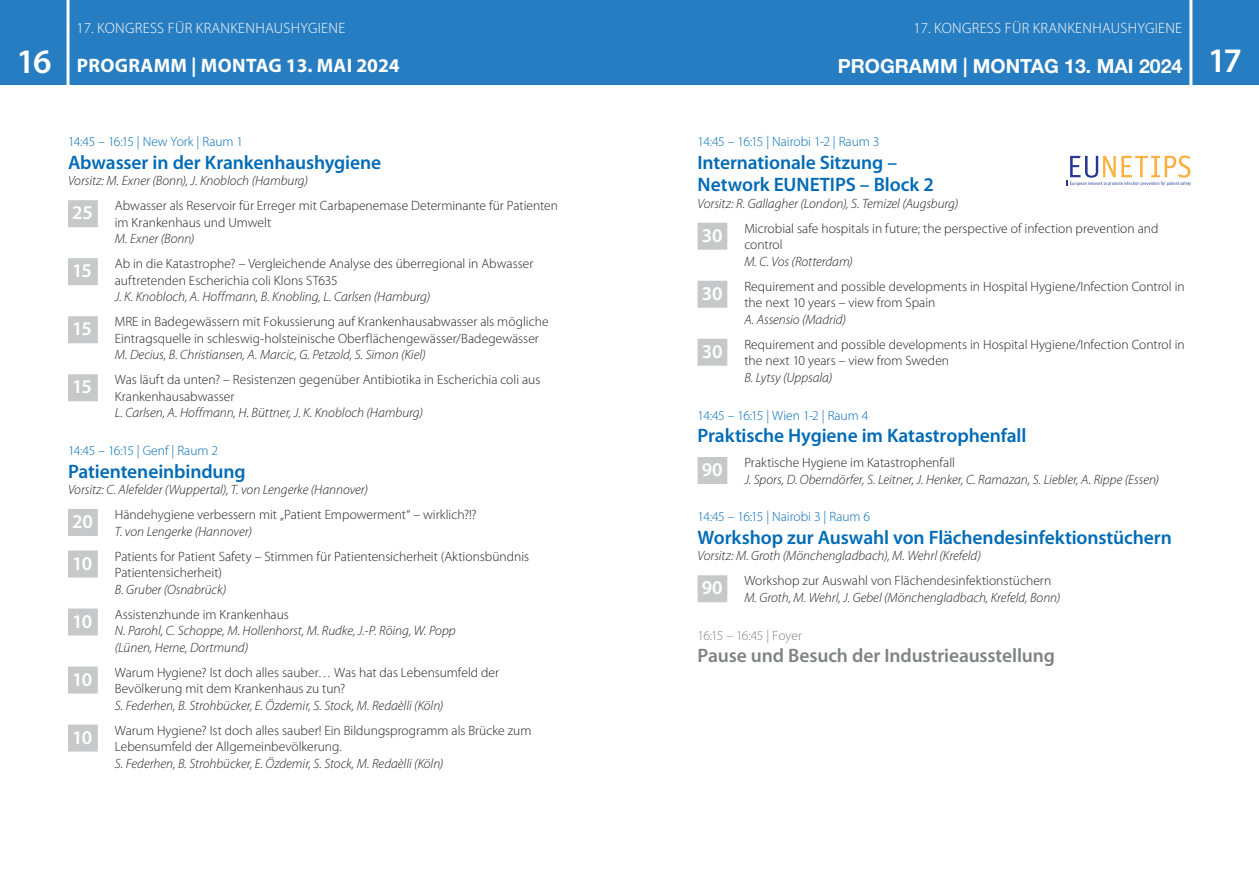
<style>
.page{position:relative;width:1259px;height:893px;background:#fff}
.page>*{position:absolute;margin:0;border:0;box-sizing:border-box;transform-origin:0 0}
.t1{font:600 34.5px "Myriad Pro";color:#fff}
.Programm_Thema{font:600 19.5px/22.5px "Myriad Pro";letter-spacing:-.005em;color:#006bb6}
.Pause{font:600 19.5px "Myriad Pro";letter-spacing:-.005em;color:#808285}
.Vortrag{font:600 19.5px "Myriad Pro";letter-spacing:-.03em;color:#fff}
.t2{font:700 19.5px "Myriad Pro";letter-spacing:.02em;color:#fff}
.t3{font:700 19.5px "Helvetica Neue LT Std";color:#fff}
.t4{font:300 15px "Myriad Pro";letter-spacing:.02em;color:#fff}
.Vortrag-2{font:300 13.5px/16.5px "Myriad Pro";color:#231f20}
.Referent{font:italic 300 13.5px/16.5px "Myriad Pro";color:#231f20}
.Vorsitz{font:italic 300 13.5px "Myriad Pro";color:#231f20}
.Programm_Uhr{font:300 13.5px "Myriad Pro";color:#006bb6}
.Pause-wann-wo{font:300 13.5px "Myriad Pro";letter-spacing:-.02em;color:#808285}
</style>
<div class="page">
<div style="left:0;top:0;width:629px;height:85px;background:#277dc1"></div>
<div style="left:629px;top:0;width:630px;height:85px;background:#277dc1"></div>
<div style="left:68px;top:200px;width:30px;height:27px;background:#c7c8ca"></div>
<div style="left:68px;top:258px;width:30px;height:27px;background:#c7c8ca"></div>
<div style="left:68px;top:316px;width:30px;height:27px;background:#c7c8ca"></div>
<div style="left:68px;top:374px;width:30px;height:27px;background:#c7c8ca"></div>
<div style="left:68px;top:509px;width:30px;height:27px;background:#c7c8ca"></div>
<div style="left:68px;top:550px;width:30px;height:27px;background:#c7c8ca"></div>
<div style="left:68px;top:608px;width:30px;height:27px;background:#c7c8ca"></div>
<div style="left:68px;top:666px;width:30px;height:27px;background:#c7c8ca"></div>
<div style="left:68px;top:724px;width:30px;height:27px;background:#c7c8ca"></div>
<div style="left:697px;top:223px;width:30px;height:27px;background:#c7c8ca"></div>
<div style="left:697px;top:281px;width:30px;height:27px;background:#c7c8ca"></div>
<div style="left:697px;top:339px;width:30px;height:27px;background:#c7c8ca"></div>
<div style="left:697px;top:457px;width:30px;height:27px;background:#c7c8ca"></div>
<div style="left:697px;top:575px;width:30px;height:27px;background:#c7c8ca"></div>
<svg style="left:1066px;top:155px;width:125px;height:31px"></svg>
<hr style="left:67px;top:0;width:3px;height:106px;background:#fff">
<hr style="left:1189px;top:0;width:3px;height:106px;background:#fff">
<p class="t4" style="left:77px;top:19px;width:270px">17. KONGRESS FÜR KRANKENHAUSHYGIENE</p>
<p class="t4" style="left:913px;top:18px;width:270px">17. KONGRESS FÜR KRANKENHAUSHYGIENE</p>
<h1 class="t1" style="left:17px;top:39px;width:36px">16</h1>
<h1 class="t1" style="left:1208px;top:39px;width:35px">17</h1>
<h2 class="t2" style="left:77px;top:53px;width:324px">PROGRAMM | MONTAG 13. MAI 2024</h2>
<h2 class="t3" style="left:838px;top:54px;width:346px">PROGRAMM | MONTAG 13. MAI 2024</h2>
<p class="Programm_Uhr" style="left:68px;top:134px;width:177px">14:45 – 16:15 | New York | Raum 1</p>
<p class="Programm_Thema" style="left:68px;top:150px;width:315px">Abwasser in der Krankenhaushygiene</p>
<p class="Vorsitz" style="left:68px;top:173px;width:242px">Vorsitz: M. Exner (Bonn), J. Knobloch (Hamburg)</p>
<p class="Vortrag" style="left:72px;top:200px;width:22px">25</p>
<p class="Vortrag-2" style="left:115px;top:197px;width:445px">Abwasser als Reservoir für Erreger mit Carbapenemase Determinante für Patienten im Krankenhaus und Umwelt</p>
<p class="Referent" style="left:115px;top:230px;width:81px">M. Exner (Bonn)</p>
<p class="Vortrag" style="left:72px;top:258px;width:21px">15</p>
<p class="Vortrag-2" style="left:115px;top:255px;width:420px">Ab in die Katastrophe? – Vergleichende Analyse des überregional in Abwasser auftretenden Escherichia coli Klons ST635</p>
<p class="Referent" style="left:115px;top:288px;width:317px">J. K. Knobloch, A. Hoffmann, B. Knobling, L. Carlsen (Hamburg)</p>
<p class="Vortrag" style="left:72px;top:316px;width:21px">15</p>
<p class="Vortrag-2" style="left:115px;top:313px;width:435px">MRE in Badegewässern mit Fokussierung auf Krankenhausabwasser als mögliche<br>Eintragsquelle in schleswig-holsteinische Oberflächengewässer/Badegewässer</p>
<p class="Referent" style="left:115px;top:346px;width:312px">M. Decius, B. Christiansen, A. Marcic, G. Petzold, S. Simon (Kiel)</p>
<p class="Vortrag" style="left:72px;top:374px;width:21px">15</p>
<p class="Vortrag-2" style="left:115px;top:371px;width:427px">Was läuft da unten? – Resistenzen gegenüber Antibiotika in Escherichia coli aus<br>Krankenhausabwasser</p>
<p class="Referent" style="left:115px;top:404px;width:310px">L. Carlsen, A. Hoffmann, H. Büttner, J. K. Knobloch (Hamburg)</p>
<p class="Programm_Uhr" style="left:68px;top:442px;width:152px">14:45 – 16:15 | Genf | Raum 2</p>
<p class="Programm_Thema" style="left:68px;top:459px;width:179px">Patienteneinbindung</p>
<p class="Vorsitz" style="left:68px;top:481px;width:301px">Vorsitz: C. Alefelder (Wuppertal), T. von Lengerke (Hannover)</p>
<p class="Vortrag" style="left:72px;top:509px;width:22px">20</p>
<p class="Vortrag-2" style="left:115px;top:506px;width:363px">Händehygiene verbessern mit „Patient Empowerment“ – wirklich?!?</p>
<p class="Referent" style="left:115px;top:523px;width:139px">T. von Lengerke (Hannover)</p>
<p class="Vortrag" style="left:72px;top:551px;width:21px">10</p>
<p class="Vortrag-2" style="left:115px;top:548px;width:416px">Patients for Patient Safety – Stimmen für Patientensicherheit (Aktionsbündnis<br>Patientensicherheit)</p>
<p class="Referent" style="left:115px;top:581px;width:113px">B. Gruber (Osnabrück)</p>
<p class="Vortrag" style="left:72px;top:609px;width:21px">10</p>
<p class="Vortrag-2" style="left:115px;top:606px;width:175px">Assistenzhunde im Krankenhaus</p>
<p class="Referent" style="left:115px;top:622px;width:342px">N. Parohl, C. Schoppe, M. Hollenhorst, M. Rudke, J.-P. Röing, W. Popp (Lünen, Herne, Dortmund)</p>
<p class="Vortrag" style="left:72px;top:667px;width:21px">10</p>
<p class="Vortrag-2" style="left:115px;top:664px;width:386px">Warum Hygiene? Ist doch alles sauber… Was hat das Lebensumfeld der<br>Bevölkerung mit dem Krankenhaus zu tun?</p>
<p class="Referent" style="left:115px;top:697px;width:330px">S. Federhen, B. Strohbücker, E. Özdemir, S. Stock, M. Redaèlli (Köln)</p>
<p class="Vortrag" style="left:72px;top:725px;width:21px">10</p>
<p class="Vortrag-2" style="left:115px;top:722px;width:418px">Warum Hygiene? Ist doch alles sauber! Ein Bildungsprogramm als Brücke zum<br>Lebensumfeld der Allgemeinbevölkerung.</p>
<p class="Referent" style="left:115px;top:755px;width:330px">S. Federhen, B. Strohbücker, E. Özdemir, S. Stock, M. Redaèlli (Köln)</p>
<p class="Programm_Uhr" style="left:697px;top:134px;width:183px">14:45 – 16:15 | Nairobi 1-2 | Raum 3</p>
<p class="Programm_Thema" style="left:697px;top:150px;width:238px">Internationale Sitzung –<br>Network EUNETIPS – Block 2</p>
<p class="Vorsitz" style="left:697px;top:195px;width:262px">Vorsitz: R. Gallagher (London), S. Temizel (Augsburg)</p>
<p class="Vortrag" style="left:702px;top:223px;width:22px">30</p>
<p class="Vortrag-2" style="left:744px;top:220px;width:416px">Microbial safe hospitals in future; the perspective of infection prevention and control</p>
<p class="Referent" style="left:744px;top:253px;width:110px">M. C. Vos (Rotterdam)</p>
<p class="Vortrag" style="left:702px;top:281px;width:22px">30</p>
<p class="Vortrag-2" style="left:744px;top:278px;width:442px">Requirement and possible developments in Hospital Hygiene/Infection Control in the next 10 years – view from Spain</p>
<p class="Referent" style="left:744px;top:311px;width:103px">A. Assensio (Madrid)</p>
<p class="Vortrag" style="left:702px;top:339px;width:22px">30</p>
<p class="Vortrag-2" style="left:744px;top:336px;width:442px">Requirement and possible developments in Hospital Hygiene/Infection Control in the next 10 years – view from Sweden</p>
<p class="Referent" style="left:744px;top:369px;width:89px">B. Lytsy (Uppsala)</p>
<p class="Programm_Uhr" style="left:697px;top:407px;width:172px">14:45 – 16:15 | Wien 1-2 | Raum 4</p>
<p class="Programm_Thema" style="left:697px;top:424px;width:330px">Praktische Hygiene im Katastrophenfall</p>
<p class="Vortrag" style="left:702px;top:457px;width:22px">90</p>
<p class="Vortrag-2" style="left:744px;top:454px;width:212px">Praktische Hygiene im Katastrophenfall</p>
<p class="Referent" style="left:744px;top:471px;width:416px">J. Spors, D. Oberndörfer, S. Leitner, J. Henker, C. Ramazan, S. Liebler, A. Rippe (Essen)</p>
<p class="Programm_Uhr" style="left:697px;top:509px;width:174px">14:45 – 16:15 | Nairobi 3 | Raum 6</p>
<p class="Programm_Thema" style="left:697px;top:525px;width:476px">Workshop zur Auswahl von Flächendesinfektionstüchern</p>
<p class="Vorsitz" style="left:697px;top:548px;width:285px">Vorsitz: M. Groth (Mönchengladbach), M. Wehrl (Krefeld)</p>
<p class="Vortrag" style="left:702px;top:575px;width:22px">90</p>
<p class="Vortrag-2" style="left:744px;top:572px;width:308px">Workshop zur Auswahl von Flächendesinfektionstüchern</p>
<p class="Referent" style="left:744px;top:589px;width:317px">M. Groth, M. Wehrl, J. Gebel (Mönchengladbach, Krefeld, Bonn)</p>
<p class="Pause-wann-wo" style="left:697px;top:627px;width:106px">16:15 – 16:45 | Foyer</p>
<p class="Pause" style="left:697px;top:643px;width:359px">Pause und Besuch der Industrieausstellung</p>
</div>
